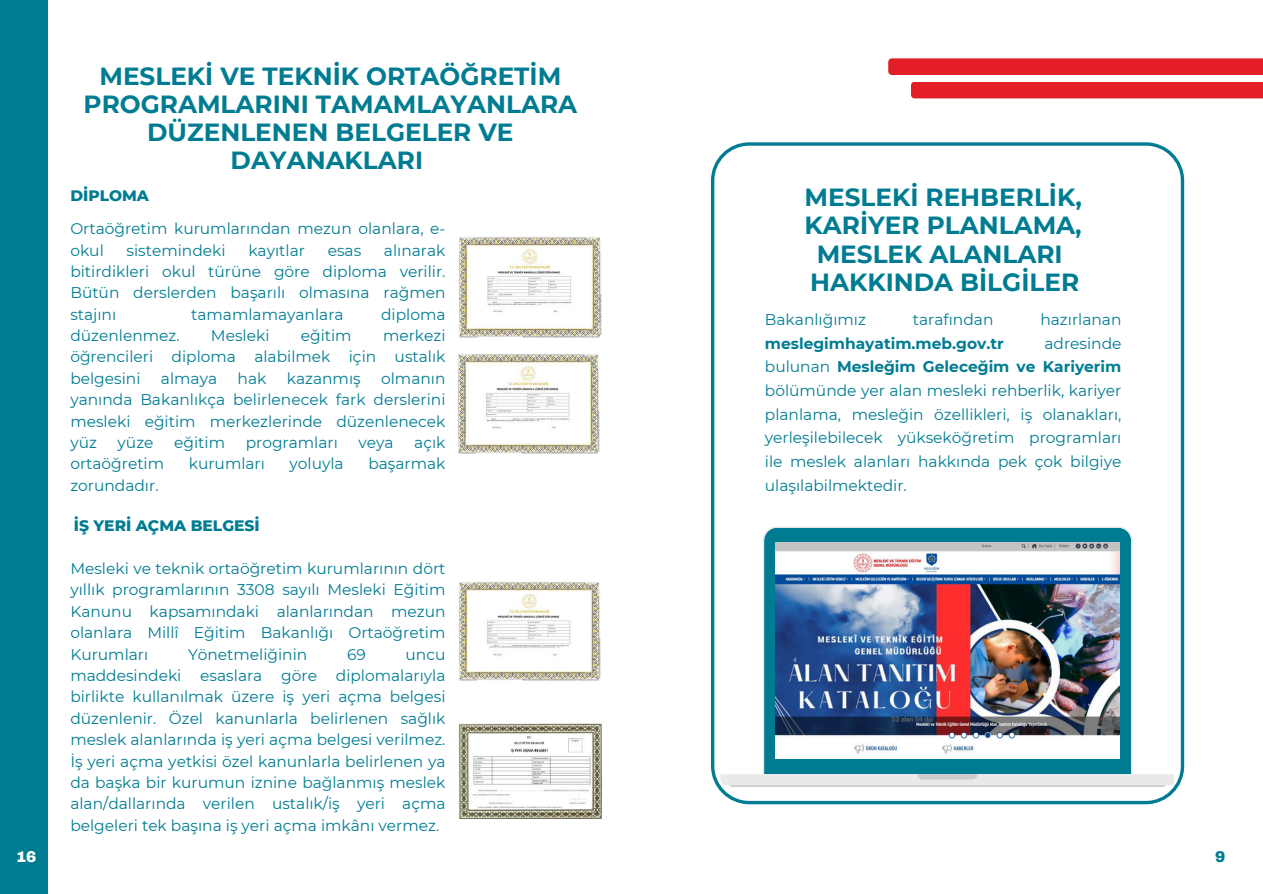
<style>
.page{position:relative;width:1263px;height:894px;background:#fff}
.page>*{position:absolute;margin:0;border:0;box-sizing:border-box;transform-origin:0 0}
.t1{font:700 24.75px/28.2px "Montserrat";color:#007c92;text-align:center}
.t2{font:15.45px/21.3px "Montserrat";color:#007c92;text-align:justify}
.t3{font:700 15.45px "Montserrat";color:#007c92}
.t4{font:800 15.45px "Montserrat";color:#007c92}
.t5{font:900 15.3px "Archivo";color:#fefefe}
.t6{font:900 15.3px "Archivo";color:#007c92}
.s1{font-weight:700}
</style>
<div class="page">
<svg style="left:711px;top:142px;width:473px;height:662px"></svg>
<svg style="left:720px;top:526px;width:454px;height:259px"></svg>
<svg style="left:917px;top:774px;width:61px;height:5px"></svg>
<svg style="left:730px;top:785px;width:435px;height:2px"></svg>
<img style="left:775px;top:542px;width:345px;height:215px">
<div style="left:888px;top:58px;width:375px;height:17px;background:#e41e26"></div>
<div style="left:911px;top:82px;width:352px;height:16px;background:#e41e26"></div>
<img style="left:457px;top:353px;width:143px;height:101px">
<img style="left:458px;top:237px;width:143px;height:100px">
<img style="left:458px;top:723px;width:143px;height:95px">
<img style="left:458px;top:581px;width:142px;height:99px">
<div style="left:0;top:0;width:48px;height:893px;background:#007c92"></div>
<p class="t5" style="left:16px;top:847px;width:22px">16</p>
<h1 class="t1" style="left:84px;top:61px;width:495px">MESLEKİ VE TEKNİK ORTAÖĞRETİM<br>PROGRAMLARINI TAMAMLAYANLARA<br>DÜZENLENEN BELGELER VE<br>DAYANAKLARI</h1>
<p class="t4" style="left:70px;top:184px;width:80px">DİPLOMA</p>
<p class="t2" style="left:70px;top:217px;width:377px">Ortaöğretim kurumlarından mezun olanlara, e&shy;okul</p>
<p class="t2" style="left:70px;top:239px;width:377px;text-indent:314px">alınarak bitirdikleri okul türüne göre diploma verilir.<br>Bütün derslerden başarılı olmasına rağmen stajını</p>
<p class="t2" style="left:127px;top:239px;width:101px">sistemindeki</p>
<p class="t2" style="left:248px;top:239px;width:58px">kayıtlar</p>
<p class="t2" style="left:328px;top:239px;width:35px">esas</p>
<p class="t2" style="left:191px;top:303px;width:154px">tamamlamayanlara</p>
<p class="t2" style="left:381px;top:303px;width:66px">diploma</p>
<p class="t2" style="left:70px;top:324px;width:111px">düzenlenmez.</p>
<p class="t2" style="left:211px;top:324px;width:60px">Mesleki</p>
<p class="t2" style="left:301px;top:324px;width:52px">eğitim</p>
<p class="t2" style="left:70px;top:324px;width:377px;text-indent:313px">merkezi öğrencileri diploma alabilmek için ustalık belgesini</p>
<p class="t2" style="left:70px;top:367px;width:377px;text-indent:311px">olmanın yanında Bakanlıkça belirlenecek fark derslerini mesleki eğitim merkezlerinde düzenlenecek yüz</p>
<p class="t2" style="left:161px;top:367px;width:58px">almaya</p>
<p class="t2" style="left:238px;top:367px;width:30px">hak</p>
<p class="t2" style="left:287px;top:367px;width:75px">kazanmış</p>
<p class="t2" style="left:118px;top:431px;width:37px">yüze</p>
<p class="t2" style="left:174px;top:431px;width:52px">eğitim</p>
<p class="t2" style="left:246px;top:431px;width:94px">programları</p>
<p class="t2" style="left:358px;top:431px;width:37px">veya</p>
<p class="t2" style="left:414px;top:431px;width:33px">açık</p>
<p class="t2" style="left:70px;top:452px;width:95px">ortaöğretim</p>
<p class="t2" style="left:189px;top:452px;width:78px">kurumları</p>
<p class="t2" style="left:290px;top:452px;width:56px">yoluyla</p>
<p class="t2" style="left:368px;top:452px;width:79px">başarmak</p>
<p class="t2" style="left:70px;top:474px;width:90px">zorundadır.</p>
<p class="t4" style="left:74px;top:514px;width:187px">İŞ YERİ AÇMA BELGESİ</p>
<p class="t2" style="left:70px;top:557px;width:377px">Mesleki ve teknik ortaöğretim kurumlarının dört yıllık programlarının 3308 sayılı Mesleki Eğitim Kanunu kapsamındaki alanlarından mezun olanlara Millî Eğitim Bakanlığı Ortaöğretim Kurumları</p>
<p class="t2" style="left:188px;top:642px;width:121px">Yönetmeliğinin</p>
<p class="t2" style="left:347px;top:642px;width:20px">69</p>
<p class="t2" style="left:70px;top:642px;width:377px;text-indent:335px">uncu maddesindeki esaslara göre diplomalarıyla birlikte kullanılmak üzere iş yeri açma belgesi düzenlenir. Özel kanunlarla belirlenen sağlık meslek alanlarında iş yeri açma belgesi verilmez.<br>İş yeri açma yetkisi özel kanunlarla belirlenen ya da başka bir kurumun iznine bağlanmış meslek alan/dallarında verilen ustalık/iş yeri açma belgeleri tek başına iş yeri açma imkânı vermez.</p>
<h1 class="t1" style="left:804px;top:182px;width:279px">MESLEKİ REHBERLİK,<br>KARİYER PLANLAMA,<br>MESLEK ALANLARI</h1>
<h1 class="t1" style="left:810px;top:267px;width:271px">HAKKINDA BİLGİLER</h1>
<p class="t2" style="left:765px;top:308px;width:103px">Bakanlığımız</p>
<p class="t2" style="left:913px;top:308px;width:82px">tarafından</p>
<p class="t2" style="left:1040px;top:308px;width:83px">hazırlanan</p>
<p class="t3" style="left:765px;top:332px;width:240px">meslegimhayatim.meb.gov.tr</p>
<p class="t2" style="left:765px;top:331px;width:358px;line-height:23.7px;text-indent:280px">adresinde bulunan <span class="s1">Mesleğim Geleceğim ve Kariyerim </span>bölümünde yer alan mesleki rehberlik, kariyer planlama, mesleğin özellikleri, iş olanakları, yerleşilebilecek yükseköğretim programları ile meslek alanları hakkında pek çok bilgiye ulaşılabilmektedir.</p>
<p class="t6" style="left:1215px;top:847px;width:12px">9</p>
</div>
